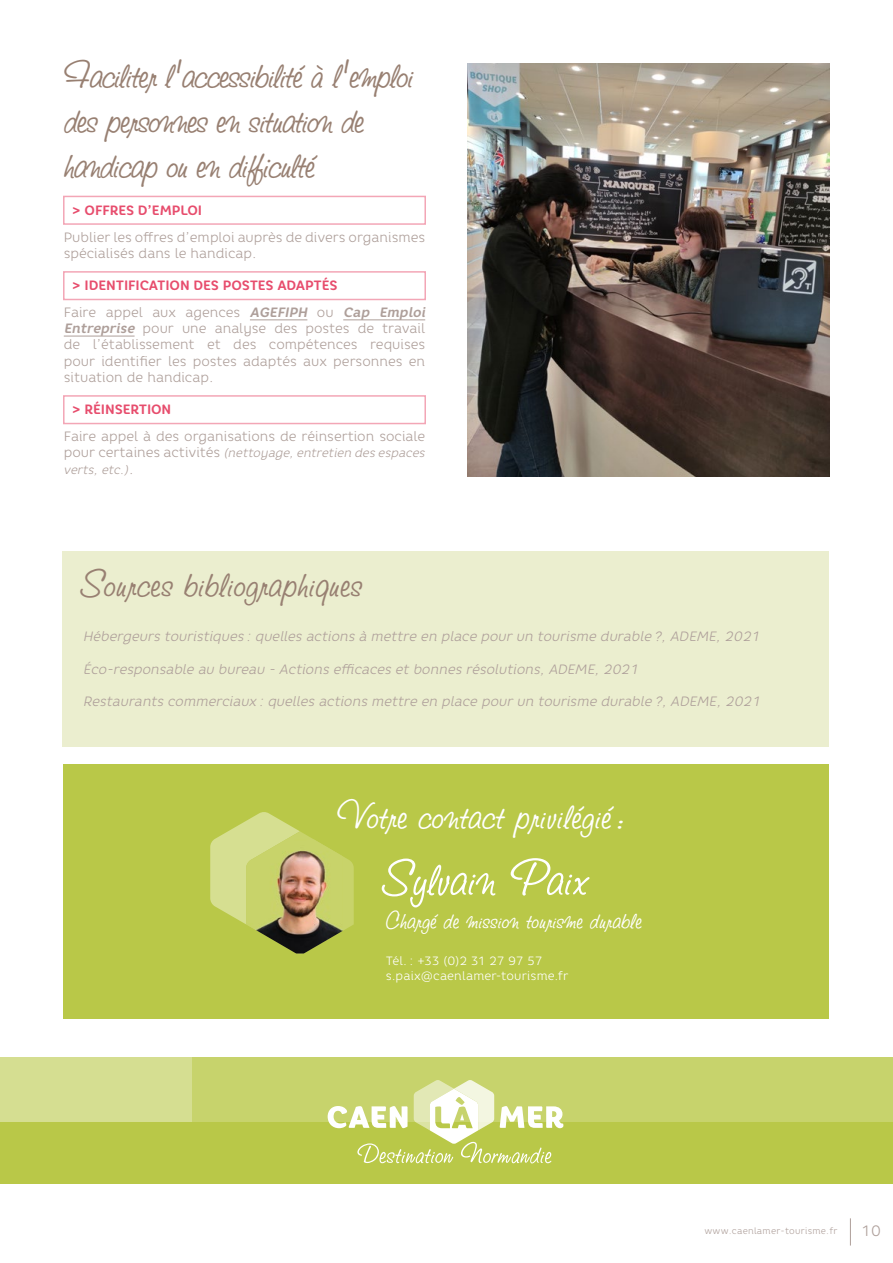
<style>
.page{position:relative;width:893px;height:1263px;background:#fff}
.page>*{position:absolute;margin:0;border:0;box-sizing:border-box;transform-origin:0 0}
.t1{font:58.5px "Studio Script ITC Std";color:#fff}
.t2{font:45px/45px "Studio Script ITC Std";letter-spacing:-.03em;color:#988072}
.t3{font:45px "Studio Script ITC Std";color:#988072}
.t4{font:45px "Studio Script ITC Std";color:#fff}
.t5{font:28.5px "Studio Script ITC Std";color:#fff}
.t6{font:300 15px "Core Rhino 35";color:#ae9f9a}
.t7{font:300 13.5px/16.2px "Core Rhino 35";color:#ae9f9a}
.t8{font:italic 300 13.5px "Core Rhino 35";color:#ae9f9a}
.t9{font:700 13.5px "Core Rhino 65";letter-spacing:-.01em;color:#e74d6d}
.t10{font:italic 300 12px/16.2px "Core Rhino 35";letter-spacing:-.005em;color:#ae9f9a}
.t11{font:300 12px/14.4px "Core Rhino 35";letter-spacing:.01em;color:#fff}
.t12{font:300 9px "Core Rhino 35";letter-spacing:.025em;color:#ae9f9a}
.s1{font-family:"Core Rhino 65";font-weight:700;font-style:italic}
.s2{font-style:normal;font-size:13.5px}
</style>
<div class="page">
<svg style="left:850px;top:1218px;width:1px;height:27px"></svg>
<div style="left:63px;top:196px;width:363px;height:29px;border:2px solid #f3a6b6"></div>
<div style="left:63px;top:271px;width:363px;height:29px;border:2px solid #f3a6b6"></div>
<hr style="left:250px;top:320px;width:57px;height:1px;background:#ae9f9a">
<hr style="left:343px;top:320px;width:82px;height:1px;background:#ae9f9a">
<hr style="left:64px;top:336px;width:71px;height:1px;background:#ae9f9a">
<div style="left:63px;top:395px;width:363px;height:29px;border:2px solid #f3a6b6"></div>
<div style="left:62px;top:551px;width:767px;height:76px;background:#ebeecf"></div>
<div style="left:62px;top:626px;width:767px;height:56px;background:#ebeecf"></div>
<div style="left:62px;top:675px;width:767px;height:55px;background:#ebeecf"></div>
<div style="left:62px;top:691px;width:767px;height:55px;background:#ebeecf"></div>
<div style="left:64px;top:764px;width:765px;height:254px;background:#b9c848"></div>
<svg style="left:210px;top:812px;width:144px;height:142px"></svg>
<img style="left:246px;top:839px;width:97px;height:114px">
<img style="left:468px;top:64px;width:361px;height:412px">
<div style="left:0;top:1091px;width:893px;height:92px;background:#b9c848"></div>
<div style="left:48px;top:1057px;width:845px;height:65px;background:#c7d36c"></div>
<div style="left:0;top:1057px;width:192px;height:65px;background:#d5de91"></div>
<svg style="left:328px;top:1080px;width:235px;height:83px"></svg>
<h2 class="t2" style="left:64px;top:51px;width:352px">Faciliter l’accessibilité à l’emploi des personnes en situation de handicap ou en difficulté</h2>
<p class="t9" style="left:72px;top:201px;width:131px">&gt; OFFRES D’EMPLOI</p>
<p class="t7" style="left:64px;top:229px;width:363px">Publier les offres d’emploi auprès de divers organismes spécialisés dans le handicap.</p>
<p class="t9" style="left:72px;top:277px;width:267px">&gt; IDENTIFICATION DES POSTES ADAPTÉS</p>
<p class="t7" style="left:64px;top:304px;width:366px">Faire appel aux agences <span class="s1">AGEFIPH</span> ou <span class="s1">Cap Emploi Entreprise</span> pour une analyse des postes de travail de l’établissement et des compétences requises pour identifier les postes adaptés aux personnes en situation de handicap.</p>
<p class="t9" style="left:72px;top:401px;width:101px">&gt; RÉINSERTION</p>
<p class="t7" style="left:64px;top:428px;width:363px">Faire appel à des organisations de réinsertion sociale</p>
<p class="t10" style="left:64px;top:445px;width:363px"><span class="s2">pour certaines activités</span> (nettoyage, entretien des espaces verts, etc.)<span class="s2">.</span></p>
<h2 class="t3" style="left:84px;top:557px;width:281px">Sources bibliographiques</h2>
<p class="t8" style="left:84px;top:628px;width:678px">Hébergeurs touristiques : quelles actions à mettre en place pour un tourisme durable ?, ADEME, 2021</p>
<p class="t8" style="left:84px;top:660px;width:557px">Éco-responsable au bureau - Actions efficaces et bonnes résolutions, ADEME, 2021</p>
<p class="t8" style="left:84px;top:693px;width:679px">Restaurants commerciaux : quelles actions mettre en place pour un tourisme durable ?, ADEME, 2021</p>
<h2 class="t4" style="left:338px;top:789px;width:290px">Votre contact privilégié :</h2>
<h1 class="t1" style="left:386px;top:843px;width:204px">Sylvain Paix</h1>
<h3 class="t5" style="left:386px;top:903px;width:258px">Chargé de mission tourisme durable</h3>
<p class="t11" style="left:386px;top:954px;width:184px">Tél. : +33 (0)2 31 27 97 57 s.paix@caenlamer-tourisme.fr</p>
<p class="t12" style="left:704px;top:1225px;width:134px">www.caenlamer-tourisme.fr</p>
<p class="t6" style="left:861px;top:1221px;width:21px">10</p>
</div>
